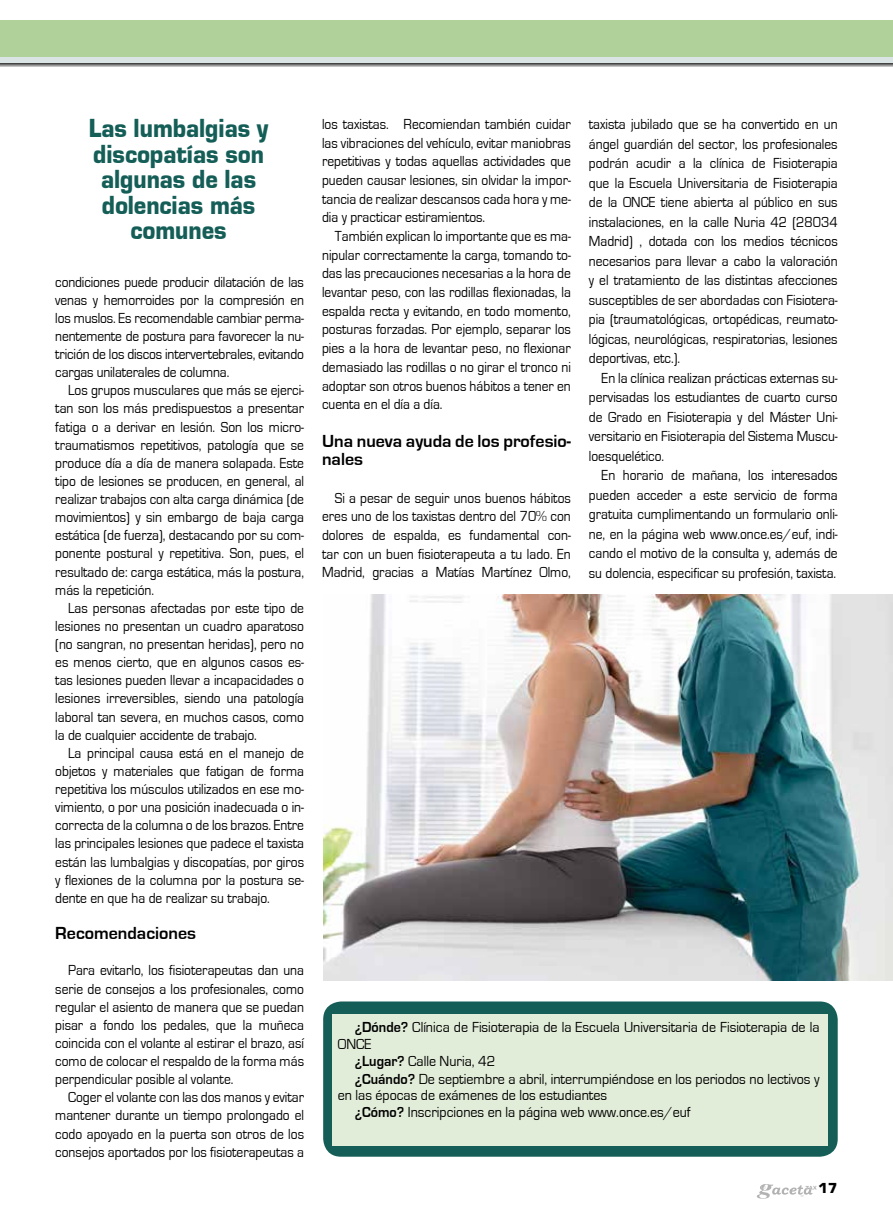
<style>
.page{position:relative;width:893px;height:1212px;background:#fff}
.page>*{position:absolute;margin:0;border:0;box-sizing:border-box;transform-origin:0 0}
.t1{font:900 27px/25.5px "Eurostile";color:#145e57;text-align:center;scale:.9 1}
.t2{font:700 18px/18.8px "Eurostile";color:#000}
.t3{font:15px/18.1px "Eurostile";color:#000;text-align:justify;scale:.9 1}
.t4{font:15px "Eurostile";color:#000;scale:.94 1}
.t5{font:900 15px "Eurostile";color:#000}
.s1{font-weight:700}
</style>
<div class="page">
<svg style="left:0;top:63px;width:893px;height:4px;background:#848484"></svg>
<div style="left:0;top:21px;width:893px;height:38px;background:#b0d199"></div>
<div style="left:0;top:57px;width:893px;height:6px;background:#dae4e5"></div>
<svg style="left:756px;top:1184px;width:61px;height:15px"></svg>
<div style="left:323px;top:1001px;width:515px;height:156px;background:#145e57;border-radius:18px"></div>
<div style="left:332px;top:1015px;width:495px;height:131px;background:#e2edd9"></div>
<img style="left:323px;top:595px;width:570px;height:386px">
<h1 class="t1" style="left:89px;top:116px;width:201px">Las lumbalgias y discopatías son algunas de las dolencias más comunes</h1>
<p class="t3" style="left:55px;top:273px;width:278px">condiciones puede producir dilatación de las venas y hemorroides por la compresión en los muslos. Es recomendable cambiar perma&shy;nentemente de postura para favorecer la nu&shy;trición de los discos intervertebrales, evitando cargas unilaterales de columna.</p>
<p class="t3" style="left:55px;top:382px;width:278px;text-indent:13px">Los grupos musculares que más se ejerci&shy;tan son los más predispuestos a presentar fatiga o a derivar en lesión. Son los micro&shy;traumatismos repetitivos, patología que se produce día a día de manera solapada. Este tipo de lesiones se producen, en general, al realizar trabajos con alta carga dinámica (de movimientos) y sin embargo de baja carga estática (de fuerza), destacando por su com&shy;ponente postural y repetitiva. Son, pues, el resultado de: carga estática, más la postura, más la repetición.</p>
<p class="t3" style="left:55px;top:599px;width:278px;text-indent:13px">Las personas afectadas por este tipo de lesiones no presentan un cuadro aparatoso (no sangran, no presentan heridas), pero no es menos cierto, que en algunos casos es&shy;tas lesiones pueden llevar a incapacidades o lesiones irreversibles, siendo una patología laboral tan severa, en muchos casos, como la de cualquier accidente de trabajo.</p>
<p class="t3" style="left:55px;top:744px;width:278px;text-indent:13px">La principal causa está en el manejo de objetos y materiales que fatigan de forma repetitiva los músculos utilizados en ese mo&shy;vimiento, o por una posición inadecuada o in&shy;correcta de la columna o de los brazos. Entre las principales lesiones que padece el taxista están las lumbalgias y discopatías, por giros y flexiones de la columna por la postura se&shy;dente en que ha de realizar su trabajo.</p>
<p class="t2" style="left:55px;top:924px;width:142px">Recomendaciones</p>
<p class="t3" style="left:55px;top:962px;width:278px;text-indent:13px">Para evitarlo, los fisioterapeutas dan una serie de consejos a los profesionales, como regular el asiento de manera que se puedan pisar a fondo los pedales, que la muñeca coincida con el volante al estirar el brazo, así como de colocar el respaldo de la forma más perpendicular posible al volante.</p>
<p class="t3" style="left:55px;top:1088px;width:278px;text-indent:13px">Coger el volante con las dos manos y evitar mantener durante un tiempo prolongado el codo apoyado en la puerta son otros de los consejos aportados por los fisioterapeutas a</p>
<p class="t3" style="left:322px;top:115px;width:278px;line-height:18.6px">los taxistas. Recomiendan también cuidar las vibraciones del vehículo, evitar maniobras repetitivas y todas aquellas actividades que pueden causar lesiones, sin olvidar la impor&shy;tancia de realizar descansos cada hora y me&shy;dia y practicar estiramientos.</p>
<p class="t3" style="left:322px;top:227px;width:278px;line-height:18.6px;text-indent:13px">También explican lo importante que es ma&shy;nipular correctamente la carga, tomando to&shy;das las precauciones necesarias a la hora de levantar peso, con las rodillas flexionadas, la espalda recta y evitando, en todo momento, posturas forzadas. Por ejemplo, separar los pies a la hora de levantar peso, no flexionar demasiado las rodillas o no girar el tronco ni adoptar son otros buenos hábitos a tener en cuenta en el día a día.</p>
<p class="t2" style="left:322px;top:432px;width:250px">Una nueva ayuda de los profesio&shy;nales</p>
<p class="t3" style="left:322px;top:489px;width:278px;line-height:18.6px;text-indent:13px">Si a pesar de seguir unos buenos hábitos eres uno de los taxistas dentro del 70% con dolores de espalda, es fundamental con&shy;tar con un buen fisioterapeuta a tu lado. En Madrid, gracias a Matías Martínez Olmo,</p>
<p class="t3" style="left:589px;top:115px;width:278px;line-height:19.5px">taxista jubilado que se ha convertido en un ángel guardián del sector, los profesionales podrán acudir a la clínica de Fisioterapia que la Escuela Universitaria de Fisioterapia de la ONCE tiene abierta al público en sus instalaciones, en la calle Nuria 42 (28034<br>Madrid) , dotada con los medios técnicos necesarios para llevar a cabo la valoración y el tratamiento de las distintas afecciones susceptibles de ser abordadas con Fisiotera&shy;pia (traumatológicas, ortopédicas, reumato&shy;lógicas, neurológicas, respiratorias, lesiones deportivas, etc.).</p>
<p class="t3" style="left:589px;top:368px;width:278px;line-height:19.5px;text-indent:13px">En la clínica realizan prácticas externas su&shy;pervisadas los estudiantes de cuarto curso de Grado en Fisioterapia y del Máster Uni&shy;versitario en Fisioterapia del Sistema Muscu&shy;loesquelético.</p>
<p class="t3" style="left:589px;top:466px;width:278px;line-height:19.5px;text-indent:13px">En horario de mañana, los interesados pueden acceder a este servicio de forma gratuita cumplimentando un formulario onli&shy;ne, en la página web www.once.es/euf, indi&shy;cando el motivo de la consulta y, además de su dolencia, especificar su profesión, taxista.</p>
<p class="t4" style="left:355px;top:1019px;width:496px"><span class="s1">¿Dónde?</span> Clínica de Fisioterapia de la Escuela Universitaria de Fisioterapia de la</p>
<p class="t4" style="left:338px;top:1036px;width:37px">ONCE</p>
<p class="t4" style="left:355px;top:1053px;width:151px"><span class="s1">¿Lugar?</span> Calle Nuria, 42</p>
<p class="t4" style="left:355px;top:1070px;width:496px"><span class="s1">¿Cuándo?</span> De septiembre a abril, interrumpiéndose en los periodos no lectivos y</p>
<p class="t4" style="left:338px;top:1087px;width:288px">en las épocas de exámenes de los estudiantes</p>
<p class="t4" style="left:355px;top:1104px;width:359px"><span class="s1">¿Cómo?</span> Inscripciones en la página web www.once.es/euf</p>
<p class="t5" style="left:818px;top:1180px;width:21px">17</p>
</div>
